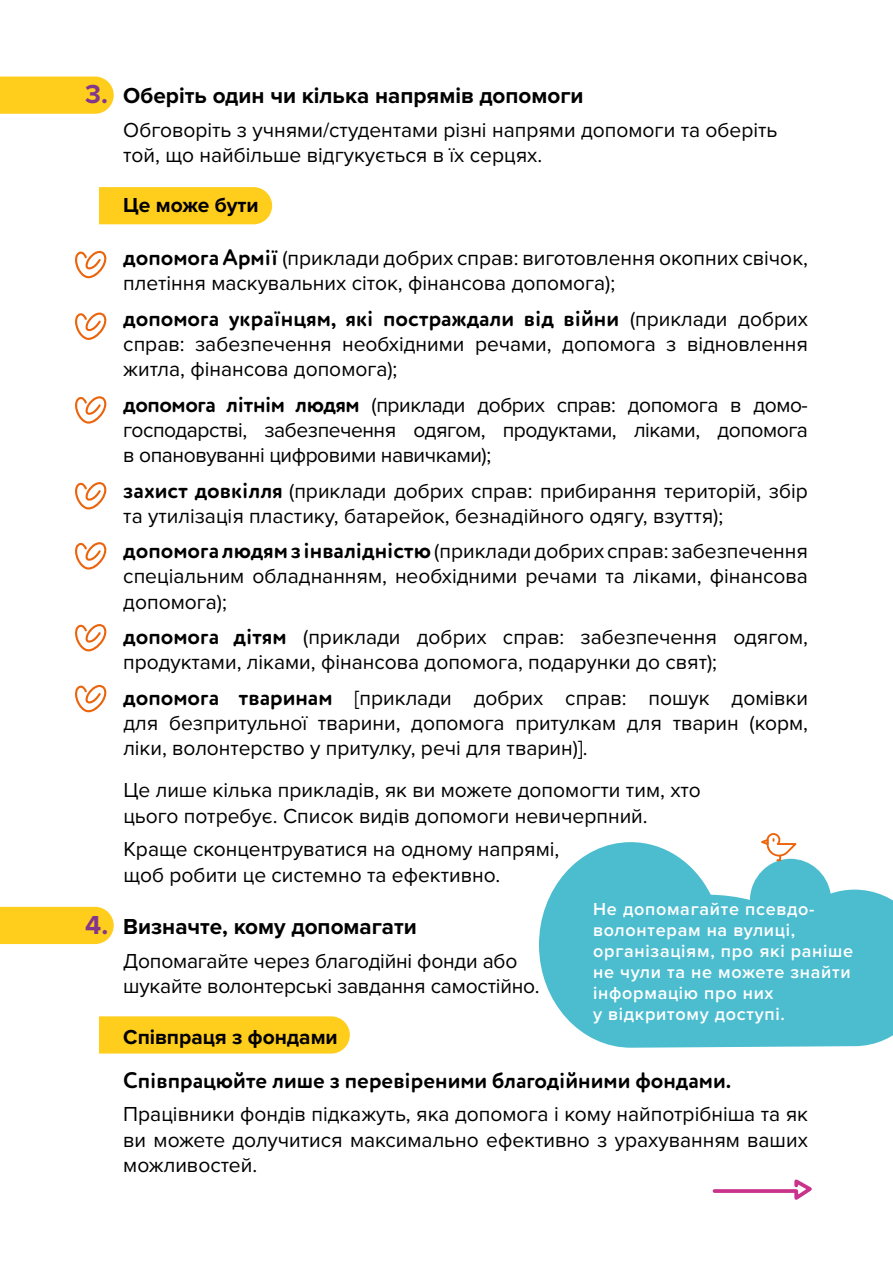
<style>
.page{position:relative;width:893px;height:1263px;background:#fff}
.page>*{position:absolute;margin:0;border:0;box-sizing:border-box;transform-origin:0 0}
.t1{font:700 22.5px "Circe Rounded Alt";color:#000}
.t2{font:700 22.5px "Proxima Nova";color:#000}
.t3{font:21px/25.2px "Proxima Nova";color:#000}
.t4{font:700 21px "Proxima Nova";color:#000}
.t5{font:600 18px/21px "Proxima Nova";letter-spacing:.04em;color:#fff}
.s1{font-size:27px;color:#82368c}
.s2{font-family:"Circe Rounded Alt";font-weight:700;font-size:22.5px}
.s3{font-family:"Proxima Nova";font-weight:400;font-size:21px}
</style>
<div class="page">
<div style="left:0;top:77px;width:114px;height:37px;background:#ffcd1c"></div>
<div style="left:0;top:907px;width:114px;height:37px;background:#ffcd1c"></div>
<div style="left:99px;top:187px;width:173px;height:37px;background:#ffcd1c"></div>
<div style="left:99px;top:1016px;width:251px;height:37px;background:#ffcd1c"></div>
<svg style="left:75px;top:251px;width:32px;height:27px"></svg>
<svg style="left:75px;top:312px;width:32px;height:28px"></svg>
<svg style="left:75px;top:396px;width:32px;height:28px"></svg>
<svg style="left:75px;top:482px;width:32px;height:27px"></svg>
<svg style="left:75px;top:542px;width:32px;height:27px"></svg>
<svg style="left:75px;top:624px;width:32px;height:27px"></svg>
<svg style="left:75px;top:685px;width:32px;height:27px"></svg>
<svg style="left:539px;top:842px;width:354px;height:206px;fill:#4bbdcf"></svg>
<svg style="left:761px;top:833px;width:35px;height:28px"></svg>
<svg style="left:712px;top:1179px;width:100px;height:21px"></svg>
<p class="t2" style="left:85px;top:82px;width:500px"><span class="s1">3.</span> Оберіть один чи кілька напрямів допомоги</p>
<p class="t3" style="left:123px;top:117px;width:656px">Обговоріть з учнями/студентами різні напрями допомоги та оберіть той, що найбільше відгукується в їх серцях.</p>
<p class="t4" style="left:123px;top:193px;width:137px">Це може бути</p>
<p class="t3" style="left:123px;top:246px;width:686px"><span class="s2">допомога Армії</span> (приклади добрих справ: виготовлення окопних свічок, плетіння маскувальних сіток, фінансова допомога);</p>
<p class="t1" style="left:123px;top:304px;width:686px">допомога українцям, які постраждали від війни <span class="s3">(приклади добрих</span></p>
<p class="t3" style="left:123px;top:332px;width:686px">справ: забезпечення необхідними речами, допомога з відновлення житла, фінансова допомога);</p>
<p class="t3" style="left:123px;top:392px;width:686px;text-align:justify"><span class="s2">допомога літнім людям</span> (приклади добрих справ: допомога в домо&shy;господарстві, забезпечення одягом, продуктами, ліками, допомога в опановуванні цифровими навичками);</p>
<p class="t3" style="left:123px;top:478px;width:686px"><span class="s2">захист довкілля</span> (приклади добрих справ: прибирання територій, збір та утилізація пластику, батарейок, безнадійного одягу, взуття);</p>
<p class="t3" style="left:123px;top:539px;width:686px;text-align:justify"><span class="s2">допомога людям з інвалідністю</span> (приклади добрих справ: забезпечення спеціальним обладнанням, необхідними речами та ліками, фінансова допомога);</p>
<p class="t3" style="left:123px;top:625px;width:686px"><span class="s2">допомога дітям</span> (приклади добрих справ: забезпечення одягом, продуктами, ліками, фінансова допомога, подарунки до свят);</p>
<p class="t3" style="left:123px;top:686px;width:686px;text-align:justify"><span class="s2">допомога тваринам</span> [приклади добрих справ: пошук домівки для безпритульної тварини, допомога притулкам для тварин (корм, ліки, волонтерство у притулку, речі для тварин)].</p>
<p class="t3" style="left:123px;top:778px;width:579px">Це лише кілька прикладів, як ви можете допомогти тим, хто цього потребує. Список видів допомоги невичерпний.</p>
<p class="t3" style="left:123px;top:837px;width:437px">Краще сконцентруватися на одному напрямі, щоб робити це системно та ефективно.</p>
<p class="t2" style="left:85px;top:913px;width:333px"><span class="s1">4.</span> Визначте, кому допомагати</p>
<p class="t3" style="left:123px;top:949px;width:418px">Допомагайте через благодійні фонди або шукайте волонтерські завдання самостійно.</p>
<p class="t4" style="left:123px;top:1024px;width:216px">Співпраця з фондами</p>
<p class="t1" style="left:123px;top:1066px;width:609px">Співпрацюйте лише з перевіреними благодійними фондами.</p>
<p class="t3" style="left:123px;top:1102px;width:686px;text-align:justify">Працівники фондів підкажуть, яка допомога і кому найпотрібніша та як ви можете долучитися максимально ефективно з урахуванням ваших можливостей.</p>
<p class="t5" style="left:593px;top:899px;width:262px">Не допомагайте псевдо&shy;волонтерам на вулиці, організаціям, про які раніше не чули та не можете знайти інформацію про них<br>у відкритому доступі.</p>
</div>
